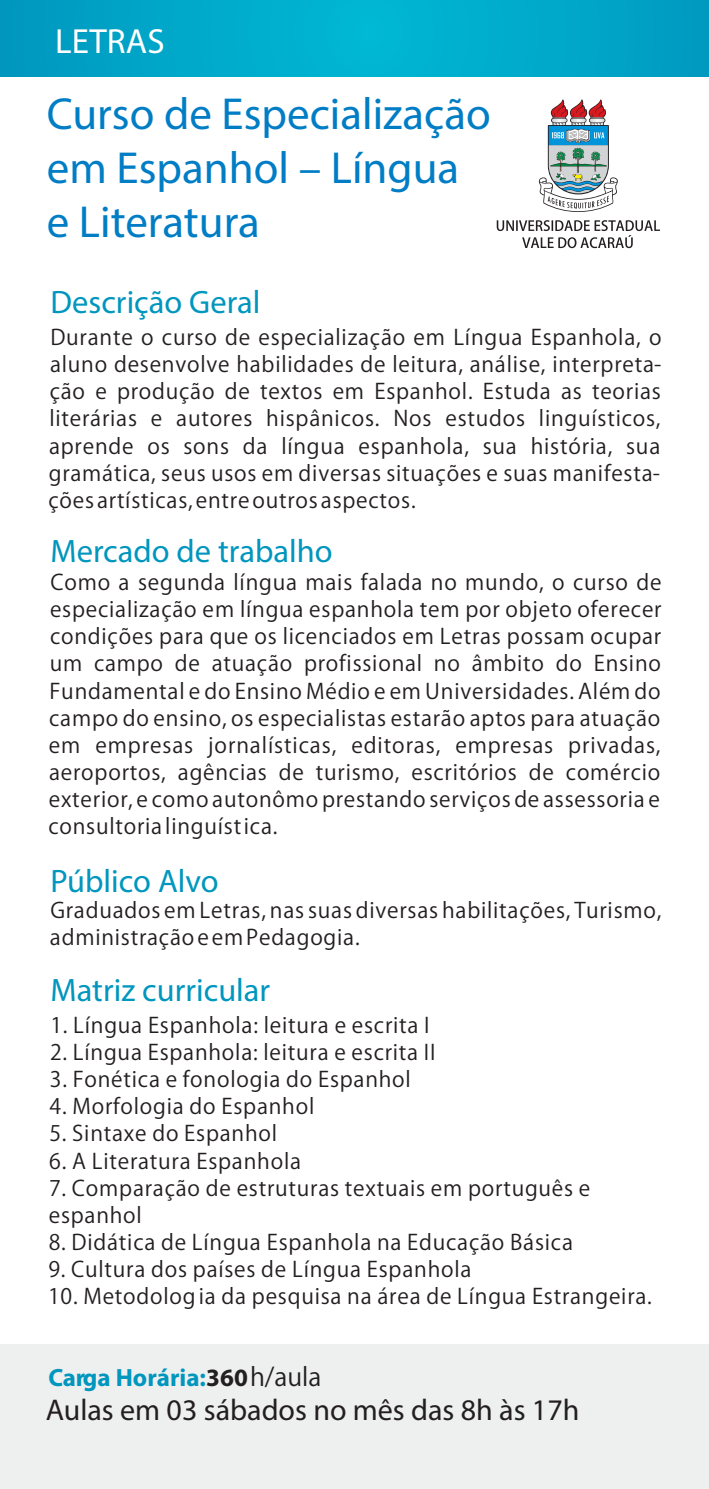
<style>
.page{position:relative;width:709px;height:1489px;background:#fff}
.page>*{position:absolute;margin:0;border:0;box-sizing:border-box;transform-origin:0 0}
.t1{font:45px/54px "Myriad Pro";color:#007dc5}
.t2{font:35px "Myriad Pro";color:#fff}
.t3{font:32.5px "Myriad Pro";color:#0096be}
.t4{font:30px "Myriad Pro";color:#231f20}
.t5{font:700 25px "Myriad Pro";color:#0096be}
.t6{font:21.25px/27.2px "Koz Go Pro";letter-spacing:.035em;color:#231f20;text-align:justify}
.s1{color:#231f20}
.s2{font-family:"Koz Go Pro";font-weight:400;color:#231f20}
</style>
<div class="page">
<div style="left:0;top:1344px;width:708px;height:144px;background:#eeefef"></div>
<svg style="left:0;top:0;width:709px;height:76px;background:#00a8c9"></svg>
<svg style="left:538px;top:99px;width:80px;height:113px"></svg>
<svg style="left:496px;top:220px;width:164px;height:28px"></svg>
<h2 class="t2" style="left:55px;top:20px;width:111px">LETRAS</h2>
<h1 class="t1" style="left:47px;top:86px;width:445px">Curso de Especialização em Espanhol – Língua e Literatura</h1>
<h3 class="t3" style="left:50px;top:282px;width:212px">Descrição Geral</h3>
<p class="t6" style="left:48px;top:324px;width:614px">Durante o curso de especialização em Língua Espanhola, o aluno desenvolve habilidades de leitura, análise, interpreta&shy;ção e produção de textos em Espanhol. Estuda as teorias literárias e autores hispânicos. Nos estudos linguísticos, aprende os sons da língua espanhola, sua história, sua gramática, seus usos em diversas situações e suas manifesta&shy;ções artísticas, entre outros aspectos.</p>
<h3 class="t3" style="left:50px;top:531px;width:284px">Mercado de trabalho</h3>
<p class="t6" style="left:48px;top:569px;width:614px">Como a segunda língua mais falada no mundo, o curso de especialização em língua espanhola tem por objeto oferecer condições para que os licenciados em Letras possam ocupar um campo de atuação profissional no âmbito do Ensino Fundamental e do Ensino Médio e em Universidades. Além do campo do ensino, os especialistas estarão aptos para atuação em empresas jornalísticas, editoras, empresas privadas, aeroportos, agências de turismo, escritórios de comércio exterior, e como autonômo prestando serviços de assessoria e consultoria linguística.</p>
<h3 class="t3" style="left:50px;top:860px;width:170px">Público Alvo</h3>
<p class="t6" style="left:50px;top:897px;width:613px">Graduados em Letras, nas suas diversas habilitações, Turismo, administração e em Pedagogia.</p>
<h3 class="t3" style="left:50px;top:970px;width:221px">Matriz curricular</h3>
<p class="t6" style="left:50px;top:1011px;width:381px">1. Língua Espanhola: leitura e escrita I</p>
<p class="t6" style="left:50px;top:1038px;width:387px">2. Língua Espanhola: leitura e escrita II</p>
<p class="t6" style="left:50px;top:1066px;width:362px">3. Fonética e fonologia do Espanhol</p>
<p class="t6" style="left:50px;top:1093px;width:266px">4. Morfologia do Espanhol</p>
<p class="t6" style="left:49px;top:1120px;width:229px">5. Sintaxe do Espanhol</p>
<p class="t6" style="left:49px;top:1147px;width:253px">6. A Literatura Espanhola</p>
<p class="t6" style="left:49px;top:1174px;width:543px">7. Comparação de estruturas textuais em português e espanhol</p>
<p class="t6" style="left:49px;top:1229px;width:526px">8. Didática de Língua Espanhola na Educação Básica</p>
<p class="t6" style="left:48px;top:1256px;width:424px">9. Cultura dos países de Língua Espanhola</p>
<p class="t6" style="left:48px;top:1283px;width:605px">10. Metodologia da pesquisa na área de Língua Estrangeira.</p>
<p class="t5" style="left:48px;top:1361px;width:274px">Carga Horária:<span class="s1">360</span> <span class="s2">h/aula</span></p>
<h3 class="t4" style="left:46px;top:1391px;width:535px">Aulas em 03 sábados no mês das 8h às 17h</h3>
</div>
